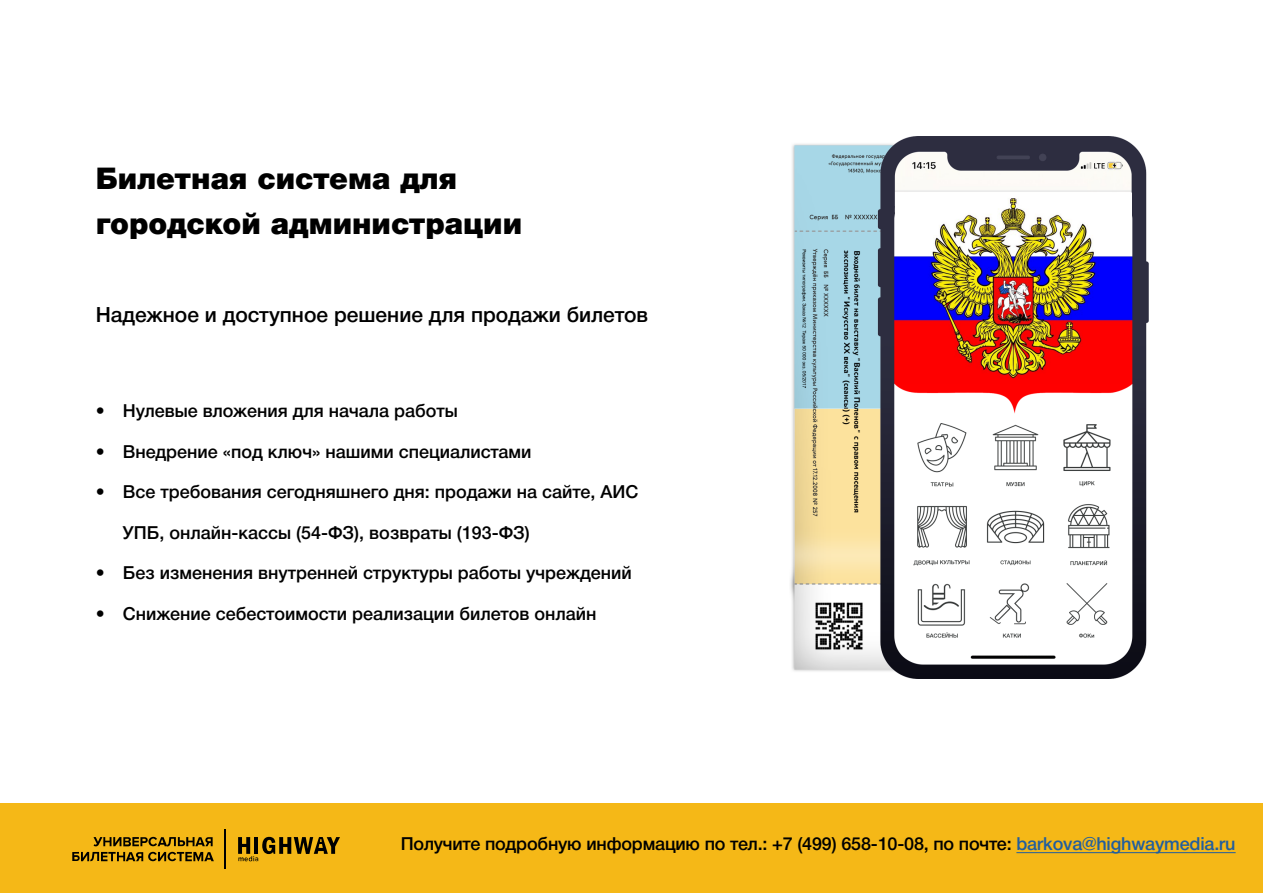
<style>
.page{position:relative;width:1263px;height:893px;background:#fff}
.page>*{position:absolute;margin:0;border:0;box-sizing:border-box;transform-origin:0 0}
.t1{font:900 30px/45px "Helvetica Neue Cyr";color:#000}
.t2{font:500 21px "Helvetica Neue Cyr";color:#000}
.t3{font:500 18px "Helvetica Neue Cyr";color:#000}
.s1{color:#215e9e}
</style>
<div class="page">
<div style="left:0;top:804px;width:1263px;height:89px;background:#f5b817"></div>
<hr style="left:1016px;top:852px;width:219px;height:1px;background:#215e9e">
<svg style="left:94px;top:837px;width:119px;height:9px"></svg>
<svg style="left:72px;top:852px;width:142px;height:9px"></svg>
<svg style="left:238px;top:837px;width:102px;height:24px"></svg>
<hr style="left:224px;top:829px;width:1px;height:39px;background:#000">
<img style="left:790px;top:136px;width:358px;height:542px">
<h1 class="t1" style="left:96px;top:156px;width:428px">Билетная система для городской администрации</h1>
<p class="t2" style="left:96px;top:303px;width:554px">Надежное и доступное решение для продажи билетов</p>
<p class="t3" style="left:96px;top:401px;width:364px">• Нулевые вложения для начала работы</p>
<p class="t3" style="left:96px;top:441px;width:437px">• Внедрение «под ключ» нашими специалистами</p>
<p class="t3" style="left:96px;top:482px;width:544px">• Все требования сегодняшнего дня: продажи на сайте, АИС</p>
<p class="t3" style="left:123px;top:522px;width:409px">УПБ, онлайн-кассы (54-ФЗ), возвраты (193-ФЗ)</p>
<p class="t3" style="left:96px;top:563px;width:538px">• Без изменения внутренней структуры работы учреждений</p>
<p class="t3" style="left:96px;top:603px;width:502px">• Снижение себестоимости реализации билетов онлайн</p>
<p class="t3" style="left:401px;top:833px;width:836px">Получите подробную информацию по тел.: +7 (499) 658-10-08, по почте: <span class="s1">barkova@highwaymedia.ru</span></p>
</div>
